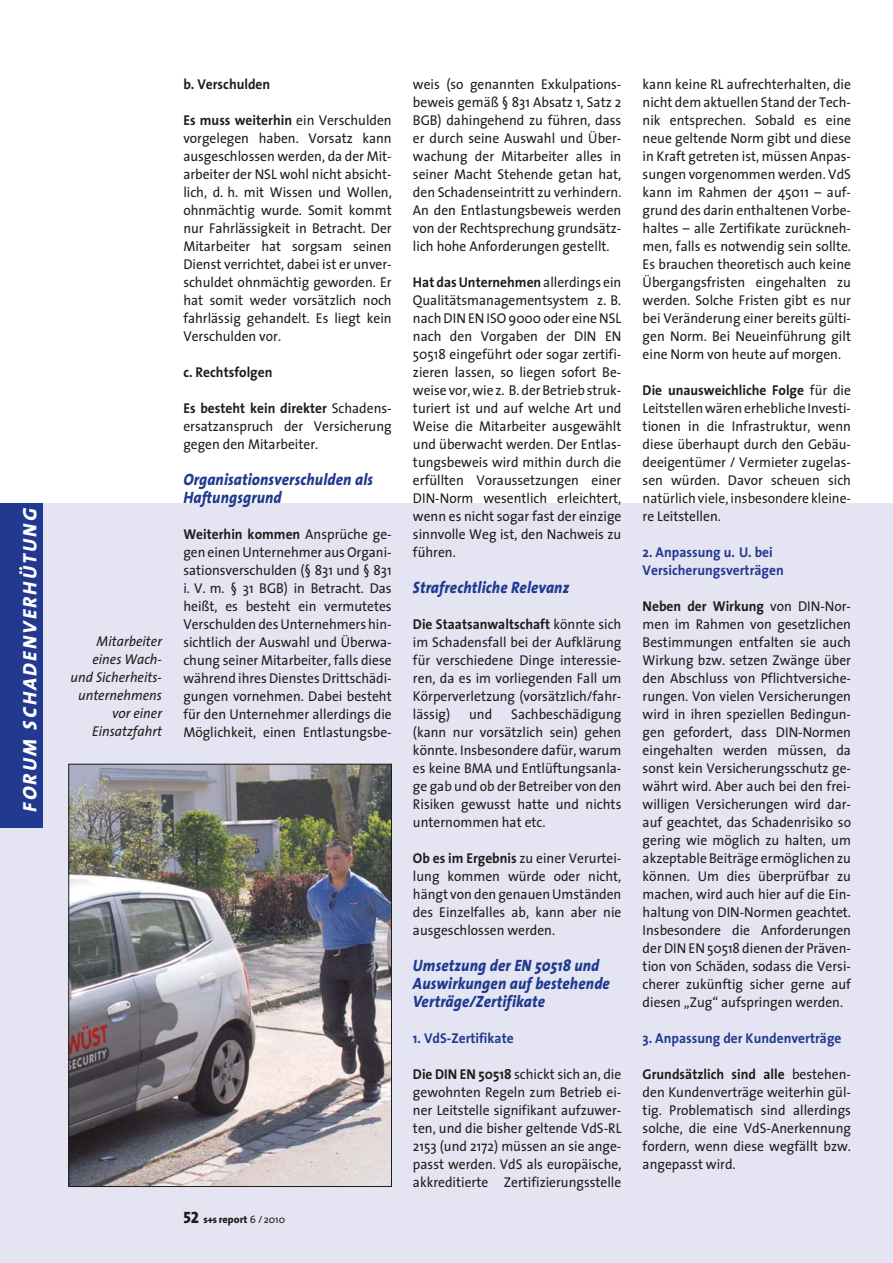
<style>
.page{position:relative;width:893px;height:1263px;background:#fff}
.page>*{position:absolute;margin:0;border:0;box-sizing:border-box;transform-origin:0 0}
.t1{font:italic 800 19.5px "The Sans";letter-spacing:.11em;color:#fff}
.t2{font:italic 800 16.5px/18px "The Sans";letter-spacing:.01em;color:#213a8f;scale:.9 1}
.t3{font:14.25px/18px "The Sans";color:#1d1d1b;text-align:justify;scale:.95 1}
.t4{font:700 14.25px/18px "The Sans";color:#213a8f;scale:.95 1}
.t5{font:italic 14.25px/18px "The Sans";color:#1d1d1b;text-align:right;scale:.95 1}
.t6{font:700 14.25px "The Sans";color:#1d1d1b;scale:.95 1}
.t7{font:800 10.5px "The Sans";color:#1d1d1b}
.s1{font-weight:700}
.s2{font-family:"The Sans Extra Bold Caps";font-weight:400;font-size:16.5px}
.s3{font-weight:400}
</style>
<div class="page">
<div style="left:0;top:503px;width:892px;height:759px;background:#e4e4f3"></div>
<div style="left:0;top:503px;width:43px;height:325px;background:#213a8f"></div>
<img style="left:71px;top:766px;width:319px;height:419px">
<div style="left:69px;top:764px;width:323px;height:423px;border:1px solid #1d1d1b"></div>
<h1 class="t1" style="left:21px;top:812px;width:305px;rotate:-90deg">FORUM SCHADENVERHÜTUNG</h1>
<p class="t5" style="left:71px;top:634px;width:98px">Mitarbeiter eines Wach&shy;und Sicherheits&shy;unternehmens vor einer<br>Einsatzfahrt</p>
<p class="t6" style="left:183px;top:78px;width:93px">b. Verschulden</p>
<p class="t3" style="left:183px;top:112px;width:221px"><span class="s1">Es muss weiterhin</span> ein Verschulden vorgelegen haben. Vorsatz kann ausgeschlossen werden, da der Mit&shy;arbeiter der NSL wohl nicht absicht&shy;lich, d. h. mit Wissen und Wollen, ohnmächtig wurde. Somit kommt nur Fahrlässigkeit in Betracht. Der Mitarbeiter hat sorgsam seinen Dienst verrichtet, dabei ist er unver&shy;schuldet ohnmächtig geworden. Er hat somit weder vorsätzlich noch fahrlässig gehandelt. Es liegt kein Verschulden vor.</p>
<p class="t6" style="left:183px;top:366px;width:95px">c. Rechtsfolgen</p>
<p class="t3" style="left:183px;top:400px;width:221px"><span class="s1">Es besteht kein direkter</span> Schadens&shy;ersatzanspruch der Versicherung gegen den Mitarbeiter.</p>
<p class="t2" style="left:183px;top:471px;width:212px">Organisationsverschulden als<br>Haftungsgrund</p>
<p class="t3" style="left:183px;top:526px;width:221px"><span class="s1">Weiterhin kommen</span> Ansprüche ge&shy;gen einen Unternehmer aus Organi&shy;sationsverschulden (§ 831 und § 831 i. V. m. § 31 BGB) in Betracht. Das heißt, es besteht ein vermutetes Verschulden des Unternehmers hin&shy;sichtlich der Auswahl und Überwa&shy;chung seiner Mitarbeiter, falls diese während ihres Dienstes Drittschädi&shy;gungen vornehmen. Dabei besteht für den Unternehmer allerdings die Möglichkeit, einen Entlastungsbe-</p>
<p class="t7" style="left:183px;top:1210px;width:103px"><span class="s2">52</span> s+s report <span class="s3">6 / 2010</span></p>
<p class="t3" style="left:413px;top:76px;width:221px">weis (so genannten Exkulpations&shy;beweis gemäß § 831 Absatz 1, Satz 2<br>BGB) dahingehend zu führen, dass er durch seine Auswahl und Über&shy;wachung der Mitarbeiter alles in seiner Macht Stehende getan hat, den Schadenseintritt zu verhindern.<br>An den Entlastungsbeweis werden von der Rechtsprechung grundsätz&shy;lich hohe Anforderungen gestellt.</p>
<p class="t3" style="left:413px;top:274px;width:221px"><span class="s1">Hat das Unternehmen</span> allerdings ein Qualitätsmanagementsystem z. B. nach DIN EN ISO 9000 oder eine NSL nach den Vorgaben der DIN EN 50518 eingeführt oder sogar zertifi&shy;zieren lassen, so liegen sofort Be&shy;weise vor, wie z. B. der Betrieb struk&shy;turiert ist und auf welche Art und Weise die Mitarbeiter ausgewählt und überwacht werden. Der Entlas&shy;tungsbeweis wird mithin durch die erfüllten Voraussetzungen einer DIN-Norm wesentlich erleichtert, wenn es nicht sogar fast der einzige sinnvolle Weg ist, den Nachweis zu führen.</p>
<p class="t2" style="left:413px;top:579px;width:175px">Strafrechtliche Relevanz</p>
<p class="t3" style="left:413px;top:616px;width:221px"><span class="s1">Die Staatsanwaltschaft</span> könnte sich im Schadensfall bei der Aufklärung für verschiedene Dinge interessie&shy;ren, da es im vorliegenden Fall um Körperverletzung (vorsätzlich/fahr&shy;lässig)</p>
<p class="t3" style="left:413px;top:706px;width:221px;text-indent:98px">Sachbeschädigung (kann nur vorsätzlich sein) gehen könnte. Insbesondere dafür, warum es keine BMA und Entlüftungsanla&shy;ge gab und ob der Betreiber von den Risiken gewusst hatte und nichts unternommen hat etc.</p>
<p class="t3" style="left:413px;top:850px;width:221px"><span class="s1">Ob es im Ergebnis</span> zu einer Verurtei&shy;lung kommen würde oder nicht, hängt von den genauen Umständen des Einzelfalles ab, kann aber nie ausgeschlossen werden.</p>
<p class="t2" style="left:413px;top:957px;width:220px">Umsetzung der EN 50518 und<br>Auswirkungen auf bestehende<br>Verträge/Zertifikate</p>
<p class="t4" style="left:413px;top:1030px;width:108px">1. VdS-Zertifikate</p>
<p class="t3" style="left:413px;top:1066px;width:221px"><span class="s1">Die DIN EN 50518</span> schickt sich an, die gewohnten Regeln zum Betrieb ei&shy;ner Leitstelle signifikant aufzuwer&shy;ten, und die bisher geltende VdS-RL 2153 (und 2172) müssen an sie ange&shy;passt werden. VdS als europäische, akkreditierte Zertifizierungsstelle</p>
<p class="t3" style="left:469px;top:706px;width:26px">und</p>
<p class="t3" style="left:643px;top:76px;width:221px">kann keine RL aufrechterhalten, die nicht dem aktuellen Stand der Tech&shy;nik entsprechen. Sobald es eine neue geltende Norm gibt und diese in Kraft getreten ist, müssen Anpas&shy;sungen vorgenommen werden. VdS kann im Rahmen der 45011 – auf&shy;grund des darin enthaltenen Vorbe&shy;haltes – alle Zertifikate zurückneh&shy;men, falls es notwendig sein sollte.<br>Es brauchen theoretisch auch keine Übergangsfristen eingehalten zu werden. Solche Fristen gibt es nur bei Veränderung einer bereits gülti&shy;gen Norm. Bei Neueinführung gilt eine Norm von heute auf morgen.</p>
<p class="t3" style="left:643px;top:382px;width:221px"><span class="s1">Die unausweichliche Folge</span> für die Leitstellen wären erhebliche Investi&shy;tionen in die Infrastruktur, wenn diese überhaupt durch den Gebäu&shy;deeigentümer / Vermieter zugelas&shy;sen würden. Davor scheuen sich natürlich viele, insbesondere kleine&shy;re Leitstellen.</p>
<p class="t4" style="left:643px;top:544px;width:150px">2. Anpassung u. U. bei<br>Versicherungsverträgen</p>
<p class="t3" style="left:643px;top:598px;width:221px"><span class="s1">Neben der Wirkung</span> von DIN-Nor&shy;men im Rahmen von gesetzlichen Bestimmungen entfalten sie auch Wirkung bzw. setzen Zwänge über den Abschluss von Pflichtversiche&shy;rungen. Von vielen Versicherungen wird in ihren speziellen Bedingun&shy;gen gefordert, dass DIN-Normen eingehalten werden müssen, da sonst kein Versicherungsschutz ge&shy;währt wird. Aber auch bei den frei&shy;willigen Versicherungen wird dar&shy;auf geachtet, das Schadenrisiko so gering wie möglich zu halten, um akzeptable Beiträge ermöglichen zu können. Um dies überprüfbar zu machen, wird auch hier auf die Ein&shy;haltung von DIN-Normen geachtet.<br>Insbesondere die Anforderungen der DIN EN 50518 dienen der Präven&shy;tion von Schäden, sodass die Versi&shy;cherer zukünftig sicher gerne auf diesen „Zug“ aufspringen werden.</p>
<p class="t4" style="left:643px;top:1030px;width:211px">3. Anpassung der Kundenverträge</p>
<p class="t3" style="left:643px;top:1066px;width:221px"><span class="s1">Grundsätzlich sind alle</span> bestehen&shy;den Kundenverträge weiterhin gül&shy;tig. Problematisch sind allerdings solche, die eine VdS-Anerkennung fordern, wenn diese wegfällt bzw. angepasst wird.</p>
</div>
